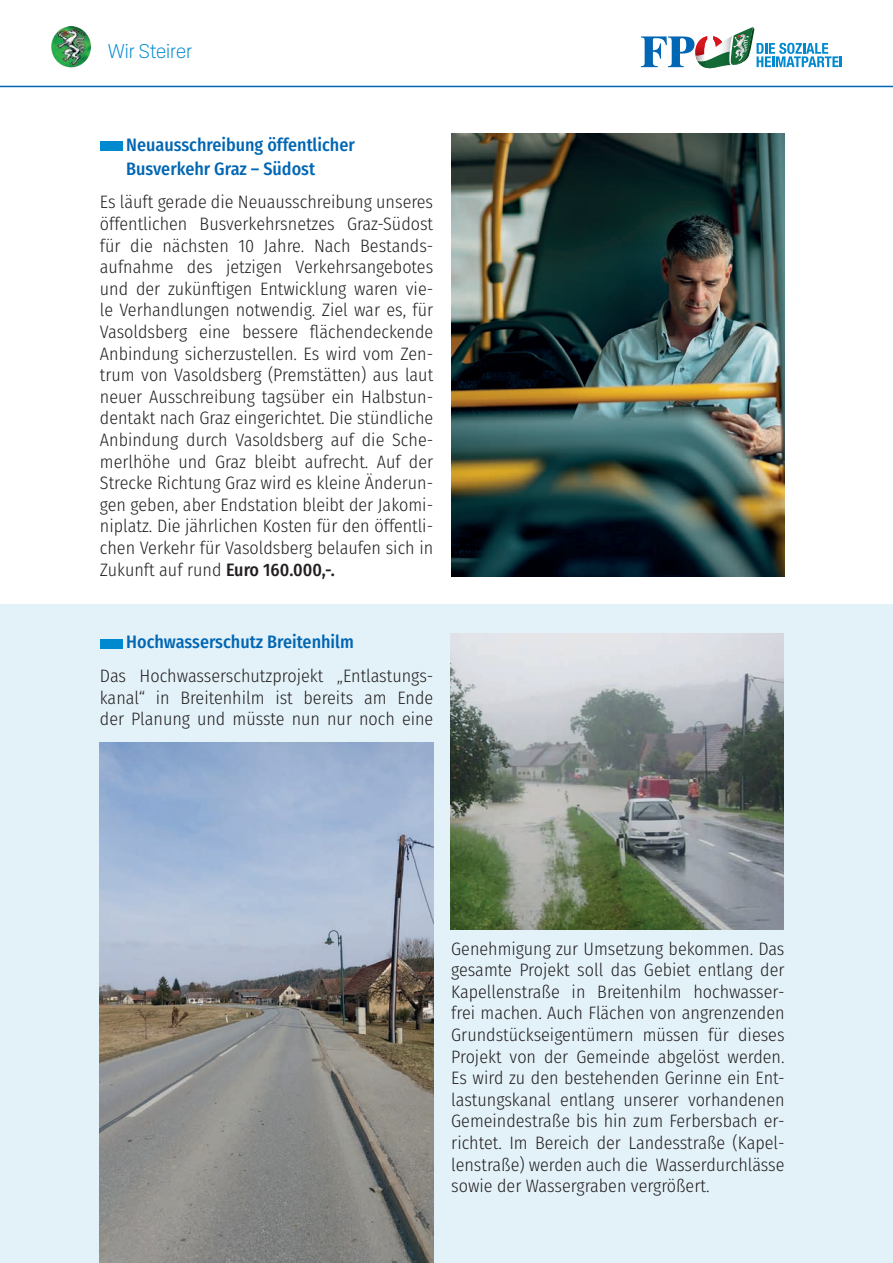
<style>
.page{position:relative;width:893px;height:1263px;background:#fff}
.page>*{position:absolute;margin:0;border:0;box-sizing:border-box;transform-origin:0 0}
.t1{font:300 21px "Konkret Grotesk Pro";color:#0089cf}
.t2{font:300 18px/21.6px "Fira Sans Condensed";color:#231f20;text-align:justify}
.t3{font:500 18px/24px "Fira Sans Condensed";color:#0166b3}
.s1{font-weight:500}
</style>
<div class="page">
<div style="left:0;top:604px;width:893px;height:659px;background:#e3f2f9"></div>
<img style="left:51px;top:27px;width:40px;height:40px">
<svg style="left:640px;top:27px;width:202px;height:42px"></svg>
<hr style="left:0;top:86px;width:893px;height:1px;background:#0166b3">
<div style="left:100px;top:141px;width:22px;height:10px;background:#0089cf"></div>
<div style="left:100px;top:639px;width:22px;height:9px;background:#0089cf"></div>
<img style="left:451px;top:134px;width:333px;height:442px">
<img style="left:100px;top:742px;width:333px;height:521px">
<img style="left:450px;top:634px;width:333px;height:295px">
<p class="t1" style="left:108px;top:36px;width:86px">Wir Steirer</p>
<p class="t3" style="left:126px;top:132px;width:230px">Neuausschreibung öffentlicher<br>Busverkehr Graz – Südost</p>
<p class="t2" style="left:100px;top:191px;width:335px">Es läuft gerade die Neuausschreibung unseres öffentlichen Busverkehrsnetzes Graz-Südost für die nächsten 10 Jahre. Nach Bestands&shy;aufnahme des jetzigen Verkehrsangebotes und der zukünftigen Entwicklung waren vie&shy;le Verhandlungen notwendig. Ziel war es, für Vasoldsberg eine bessere flächendeckende Anbindung sicherzustellen. Es wird vom Zen&shy;trum von Vasoldsberg (Premstätten) aus laut neuer Ausschreibung tagsüber ein Halbstun&shy;dentakt nach Graz eingerichtet. Die stündliche Anbindung durch Vasoldsberg auf die Sche&shy;merlhöhe und Graz bleibt aufrecht. Auf der Strecke Richtung Graz wird es kleine Änderun&shy;gen geben, aber Endstation bleibt der Jakomi&shy;niplatz. Die jährlichen Kosten für den öffentli&shy;chen Verkehr für Vasoldsberg belaufen sich in Zukunft auf rund <span class="s1">Euro 160.000,-.</span></p>
<p class="t3" style="left:126px;top:629px;width:229px">Hochwasserschutz Breitenhilm</p>
<p class="t2" style="left:100px;top:665px;width:335px">Das Hochwasserschutzprojekt „Entlastungs&shy;kanal“ in Breitenhilm ist bereits am Ende der Planung und müsste nun nur noch eine</p>
<p class="t2" style="left:451px;top:937px;width:335px">Genehmigung zur Umsetzung bekommen. Das gesamte Projekt soll das Gebiet entlang der Kapellenstraße in Breitenhilm hochwasser&shy;frei machen. Auch Flächen von angrenzenden Grundstückseigentümern müssen für dieses Projekt von der Gemeinde abgelöst werden.<br>Es wird zu den bestehenden Gerinne ein Ent&shy;lastungskanal entlang unserer vorhandenen Gemeindestraße bis hin zum Ferbersbach er&shy;richtet. Im Bereich der Landesstraße (Kapel&shy;lenstraße) werden auch die Wasserdurchlässe sowie der Wassergraben vergrößert.</p>
</div>
